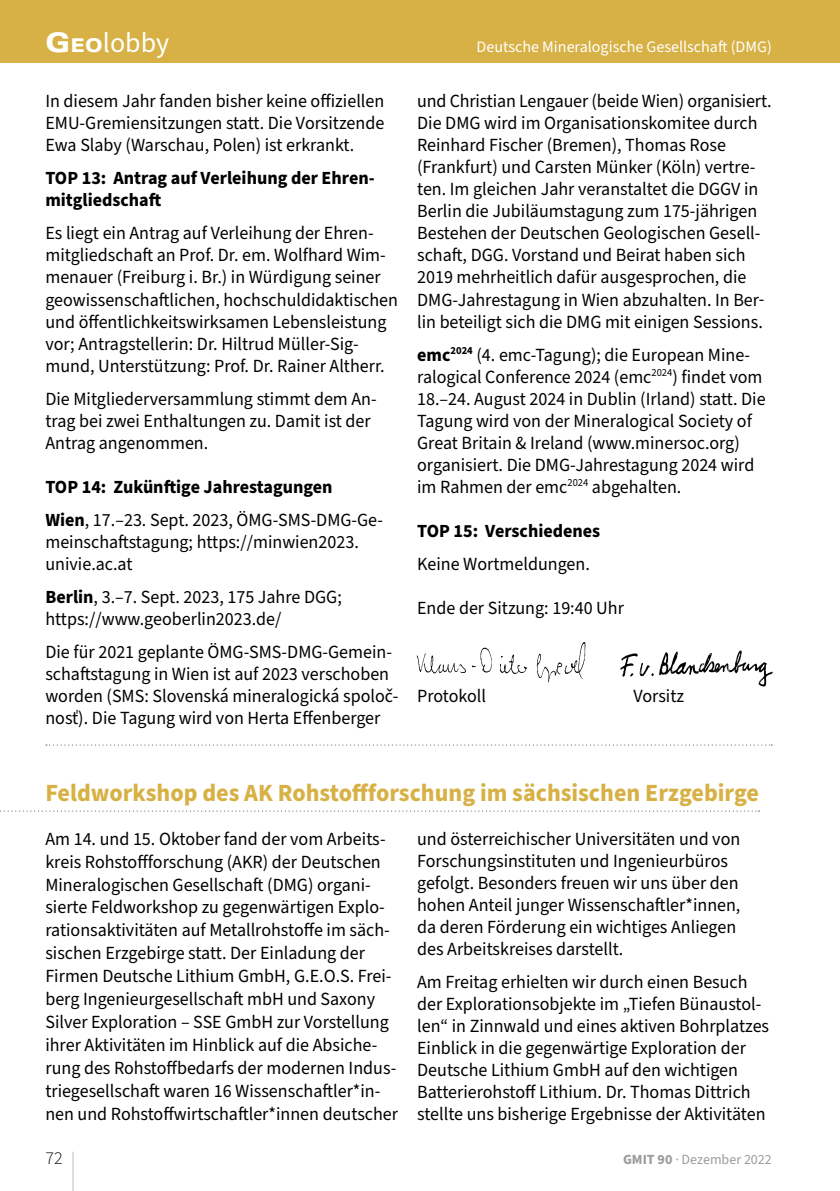
<style>
.page{position:relative;width:840px;height:1191px;background:#fff}
.page>*{position:absolute;margin:0;border:0;box-sizing:border-box;transform-origin:0 0}
.t1{font:300 63px "Source Sans Pro";color:#9c9c9d;scale:.29 1}
.t2{font:28px "Source Sans Pro";color:#fff}
.t3{font:700 24.8px "Source Sans Pro";color:#d7b145}
.t4{font:18.6px/22px "Source Sans Pro";color:#000}
.t5{font:700 18.6px/22px "Source Sans Pro";color:#000}
.t6{font:300 18px "Source Sans Pro";color:#000}
.t7{font:16px "Source Sans Pro";color:#fff}
.t8{font:14px "Source Sans Pro";color:#9c9c9d}
.s1{font-family:"Univers";font-weight:900;font-stretch:expanded;font-size:27px}
.s2{font-family:"Univers";font-weight:900;font-stretch:expanded;font-size:19px}
.s3{font-weight:400}
.s4{font-weight:700}
</style>
<div class="page">
<div style="left:0;top:0;width:839px;height:62px;background:#d7b145"></div>
<img style="left:416px;top:642px;width:170px;height:41px">
<img style="left:620px;top:650px;width:153px;height:37px">
<svg style="left:46px;top:744px;width:724px;height:1px"></svg>
<svg style="left:0;top:810px;width:759px;height:1px"></svg>
<hr style="left:839px;top:0;width:1px;height:62px;background:#d7b145">
<h2 class="t2" style="left:45px;top:24px;width:125px"><span class="s1">G</span><span class="s2">eo</span>lobby</h2>
<p class="t7" style="left:476px;top:36px;width:296px">Deutsche Mineralogische Gesellschaft (DMG)</p>
<p class="t4" style="left:45px;top:91px;width:340px;text-align:justify">In diesem Jahr fanden bisher keine offiziellen EMU-Gremiensitzungen statt. Die Vorsitzende Ewa Slaby (Warschau, Polen) ist erkrankt.</p>
<p class="t5" style="left:45px;top:168px;width:330px">TOP 13: Antrag auf Verleihung der Ehren&shy;mitgliedschaft</p>
<p class="t4" style="left:45px;top:223px;width:354px">Es liegt ein Antrag auf Verleihung der Ehren&shy;mitgliedschaft an Prof. Dr. em. Wolfhard Wim&shy;menauer (Freiburg i. Br.) in Würdigung seiner geowissenschaftlichen, hochschuldidaktischen und öffentlichkeitswirksamen Lebensleistung vor; Antragstellerin: Dr. Hiltrud Müller-Sig&shy;mund, Unterstützung: Prof. Dr. Rainer Altherr.</p>
<p class="t4" style="left:45px;top:388px;width:332px">Die Mitgliederversammlung stimmt dem An&shy;trag bei zwei Enthaltungen zu. Damit ist der<br>Antrag angenommen.</p>
<p class="t5" style="left:45px;top:470px;width:339px;line-height:33px">TOP 14: Zukünftige Jahrestagungen<br>Wien<span class="s3">, 17.–23. Sept. 2023, ÖMG-SMS-DMG-Ge-</span></p>
<p class="t4" style="left:45px;top:531px;width:315px">meinschaftstagung; https://minwien2023. univie.ac.at</p>
<p class="t4" style="left:45px;top:586px;width:298px"><span class="s4">Berlin</span>, 3.–7. Sept. 2023, 175 Jahre DGG; https://www.geoberlin2023.de/</p>
<p class="t4" style="left:45px;top:641px;width:353px">Die für 2021 geplante ÖMG-SMS-DMG-Gemein&shy;schaftstagung in Wien ist auf 2023 verschoben worden (SMS: Slovenská mineralogická spoloč&shy;nosť). Die Tagung wird von Herta Effenberger</p>
<p class="t4" style="left:417px;top:91px;width:356px">und Christian Lengauer (beide Wien) organisiert.<br>Die DMG wird im Organisationskomitee durch Reinhard Fischer (Bremen), Thomas Rose (Frankfurt) und Carsten Münker (Köln) vertre&shy;ten. Im gleichen Jahr veranstaltet die DGGV in Berlin die Jubiläumstagung zum 175-jährigen Bestehen der Deutschen Geologischen Gesell&shy;schaft, DGG. Vorstand und Beirat haben sich 2019 mehrheitlich dafür ausgesprochen, die DMG-Jahrestagung in Wien abzuhalten. In Ber&shy;lin beteiligt sich die DMG mit einigen Sessions.</p>
<p class="t4" style="left:417px;top:344px;width:350px"><span class="s4">emc</span><sup>2024</sup> (4. emc-Tagung); die European Mine&shy;ralogical Conference 2024 (emc<sup>2024</sup>) findet vom 18.–24. August 2024 in Dublin (Irland) statt. Die Tagung wird von der Mineralogical Society of Great Britain &amp; Ireland (www.minersoc.org) organisiert. Die DMG-Jahrestagung 2024 wird im Rahmen der emc<sup>2024</sup> abgehalten.</p>
<p class="t5" style="left:417px;top:520px;width:184px">TOP 15: Verschiedenes</p>
<p class="t4" style="left:417px;top:553px;width:174px">Keine Wortmeldungen.</p>
<p class="t4" style="left:417px;top:597px;width:208px">Ende der Sitzung: 19:40 Uhr</p>
<p class="t4" style="left:417px;top:685px;width:70px">Protokoll</p>
<p class="t4" style="left:633px;top:685px;width:52px">Vorsitz</p>
<h3 class="t3" style="left:45px;top:775px;width:714px">Feldworkshop des AK Rohstoffforschung im sächsischen Erzgebirge</h3>
<p class="t4" style="left:417px;top:828px;width:324px">und österreichischer Universitäten und von Forschungsinstituten und Ingenieurbüros gefolgt. Besonders freuen wir uns über den hohen Anteil junger Wissenschaftler*innen, da deren Förderung ein wichtiges Anliegen des Arbeitskreises darstellt.</p>
<p class="t4" style="left:417px;top:971px;width:353px">Am Freitag erhielten wir durch einen Besuch der Explorationsobjekte im „Tiefen Bünaustol&shy;len“ in Zinnwald und eines aktiven Bohrplatzes Einblick in die gegenwärtige Exploration der Deutsche Lithium GmbH auf den wichtigen Batterierohstoff Lithium. Dr. Thomas Dittrich stellte uns bisherige Ergebnisse der Aktivitäten</p>
<p class="t4" style="left:45px;top:827px;width:354px;line-height:23px">Am 14. und 15. Oktober fand der vom Arbeits&shy;kreis Rohstoffforschung (AKR) der Deutschen Mineralogischen Gesellschaft (DMG) organi&shy;sierte Feldworkshop zu gegenwärtigen Explo&shy;rationsaktivitäten auf Metallrohstoffe im säch&shy;sischen Erzgebirge statt. Der Einladung der Firmen Deutsche Lithium GmbH, G.E.O.S. Frei&shy;berg Ingenieurgesellschaft mbH und Saxony Silver Exploration – SSE GmbH zur Vorstellung ihrer Aktivitäten im Hinblick auf die Absiche&shy;rung des Rohstoffbedarfs der modernen Indus&shy;triegesellschaft waren 16 Wissenschaftler*in&shy;nen und Rohstoffwirtschaftler*innen deutscher</p>
<h1 class="t1" style="left:71px;top:1136px;width:15px">|</h1>
<p class="t6" style="left:45px;top:1145px;width:19px">72</p>
<p class="t8" style="left:622px;top:1149px;width:150px"><span class="s4">GMIT 90</span> · Dezember 2022</p>
</div>
